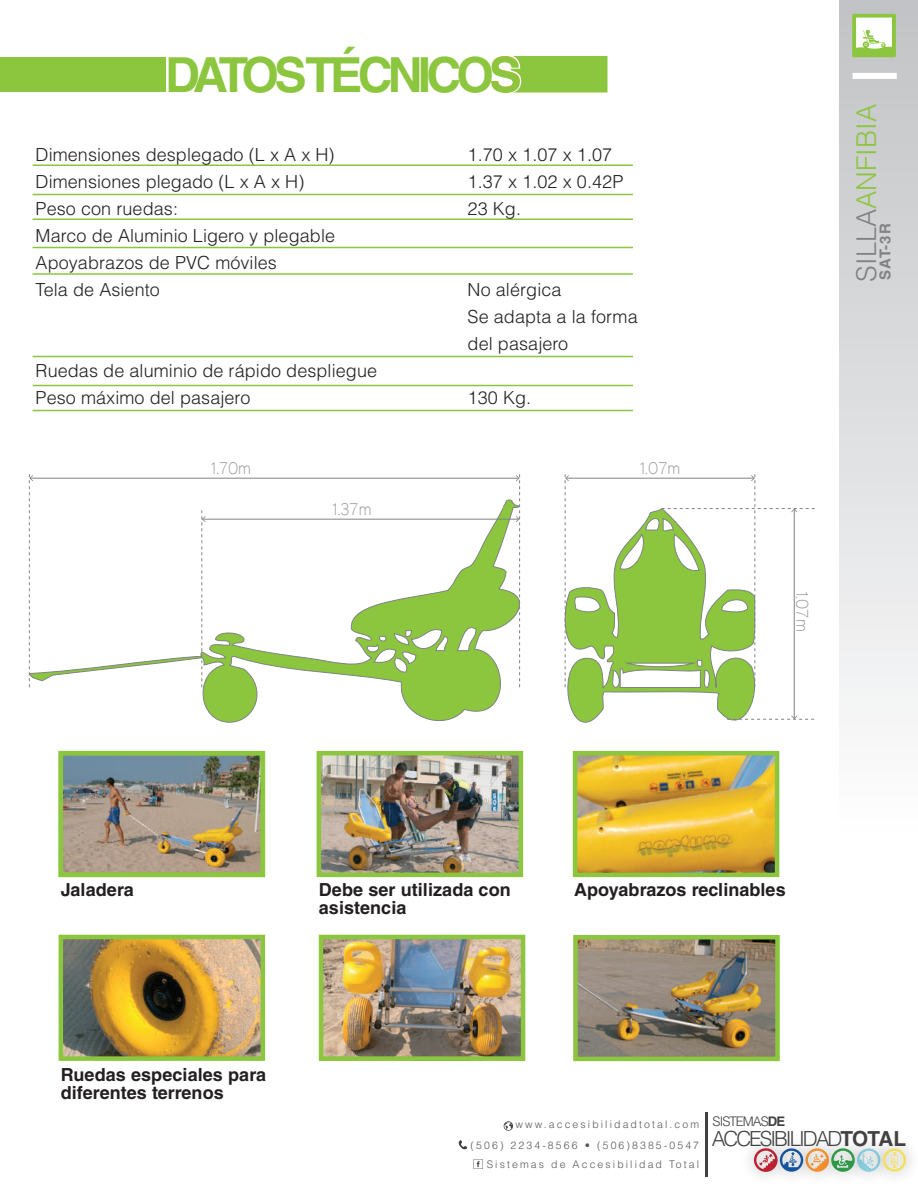
<style>
.page{position:relative;width:918px;height:1188px;background:#fff}
.page>*{position:absolute;margin:0;border:0;box-sizing:border-box;transform-origin:0 0}
.t1{font:700 48.3px "Helvetica LT Std";letter-spacing:-.1em;color:#8bc63e}
.t2{font:300 27.3px "Helvetica LT Std";color:#8bc63e}
.t3{font:300 18px/27px "Helvetica LT Std";letter-spacing:.005em;color:#231f20}
.t4{font:700 18px/18px "Helvetica LT Std";letter-spacing:.005em;color:#231f20}
.t5{font:100 16.65px "District";letter-spacing:.005em;color:#939598}
.t6{font:700 15px "Helvetica LT Std";color:#808285}
.t7{font:300 13.2px "Helvetica LT Std";letter-spacing:-.075em;color:#414042}
.t8{font:300 10.5px "Helvetica LT Std";letter-spacing:.2em;color:#57585a}
.s1{color:#808285}
.s2{font-weight:700}
</style>
<div class="page">
<hr style="left:33px;top:165px;width:600px;height:1px;background:#8bc63e">
<hr style="left:33px;top:273px;width:600px;height:2px;background:#8bc63e">
<hr style="left:33px;top:219px;width:600px;height:1px;background:#8bc63e">
<hr style="left:33px;top:356px;width:600px;height:1px;background:#8bc63e">
<hr style="left:33px;top:385px;width:600px;height:1px;background:#8bc63e">
<hr style="left:33px;top:410px;width:600px;height:1px;background:#8bc63e">
<hr style="left:33px;top:194px;width:600px;height:1px;background:#8bc63e">
<hr style="left:33px;top:247px;width:600px;height:1px;background:#8bc63e">
<img style="left:64px;top:756px;width:196px;height:116px">
<img style="left:578px;top:756px;width:196px;height:116px">
<div style="left:573px;top:751px;width:206px;height:126px;border:4px solid #8bc63e"></div>
<img style="left:322px;top:756px;width:196px;height:116px">
<div style="left:317px;top:751px;width:206px;height:126px;border:4px solid #8bc63e"></div>
<img style="left:64px;top:940px;width:196px;height:116px">
<div style="left:59px;top:935px;width:206px;height:126px;border:4px solid #8bc63e"></div>
<img style="left:324px;top:940px;width:196px;height:116px">
<div style="left:319px;top:935px;width:206px;height:126px;border:4px solid #8bc63e"></div>
<img style="left:578px;top:940px;width:197px;height:116px">
<div style="left:573px;top:935px;width:207px;height:126px;border:4px solid #8bc63e"></div>
<div style="left:59px;top:751px;width:206px;height:126px;border:4px solid #8bc63e"></div>
<svg style="left:28px;top:498px;width:493px;height:225px"></svg>
<svg style="left:564px;top:508px;width:199px;height:251px"></svg>
<hr style="left:30px;top:478px;width:489px;height:1px;background:#808285">
<svg style="left:29px;top:474px;width:4px;height:213px"></svg>
<hr style="left:566px;top:478px;width:188px;height:1px;background:#808285">
<svg style="left:565px;top:474px;width:4px;height:213px"></svg>
<hr style="left:794px;top:509px;width:1px;height:209px;background:#808285">
<hr style="left:203px;top:519px;width:316px;height:1px;background:#808285">
<svg style="left:202px;top:509px;width:4px;height:178px"></svg>
<svg style="left:516px;top:474px;width:4px;height:213px"></svg>
<svg style="left:727px;top:715px;width:88px;height:5px"></svg>
<svg style="left:662px;top:474px;width:153px;height:213px"></svg>
<div style="left:840px;top:0;width:78px;height:839px;background:linear-gradient(to bottom,#c1c2c5,#fdfefe)"></div>
<svg style="left:852px;top:14px;width:44px;height:43px"></svg>
<div style="left:853px;top:73px;width:44px;height:6px;background:#fff"></div>
<img style="left:705px;top:1112px;width:3px;height:65px">
<div style="left:828px;top:1139px;width:83px;height:42px;background:#f6f6f7"></div>
<svg style="left:754px;top:1148px;width:152px;height:24px;background:#c5c3b6"></svg>
<svg style="left:504px;top:1121px;width:9px;height:10px"></svg>
<svg style="left:459px;top:1140px;width:8px;height:9px"></svg>
<svg style="left:473px;top:1159px;width:10px;height:10px"></svg>
<div style="left:0;top:57px;width:165px;height:35px;background:#8bc63e"></div>
<svg style="left:491px;top:56px;width:117px;height:37px;background:#a6c756"></svg>
<h1 class="t1" style="left:165px;top:45px;width:358px">DATOS TÉCNICOS</h1>
<p class="t3" style="left:36px;top:141px;width:301px">Dimensiones desplegado (L x A x H)</p>
<p class="t3" style="left:468px;top:141px;width:146px">1.70 x 1.07 x 1.07</p>
<p class="t3" style="left:36px;top:168px;width:270px">Dimensiones plegado (L x A x H)</p>
<p class="t3" style="left:468px;top:168px;width:157px">1.37 x 1.02 x 0.42P</p>
<p class="t3" style="left:36px;top:195px;width:144px">Peso con ruedas:</p>
<p class="t3" style="left:468px;top:195px;width:55px">23 Kg.</p>
<p class="t3" style="left:36px;top:222px;width:301px">Marco de Aluminio Ligero y plegable<br>Apoyabrazos de PVC móviles<br>Tela de Asiento</p>
<p class="t3" style="left:468px;top:276px;width:172px">No alérgica<br>Se adapta a la forma del pasajero</p>
<p class="t3" style="left:36px;top:357px;width:343px">Ruedas de aluminio de rápido despliegue<br>Peso máximo del pasajero</p>
<p class="t3" style="left:468px;top:384px;width:65px">130 Kg.</p>
<p class="t5" style="left:211px;top:459px;width:42px">1.70m</p>
<p class="t5" style="left:639px;top:459px;width:43px">1.07m</p>
<p class="t5" style="left:332px;top:499px;width:41px">1.37m</p>
<h2 class="t2" style="left:849px;top:282px;width:179px;rotate:-90deg"><span class="s1">SILLA</span>ANFIBIA</h2>
<p class="t6" style="left:876px;top:280px;width:58px;rotate:-90deg">SAT-3R</p>
<p class="t5" style="left:812px;top:591px;width:43px;rotate:90deg">1.07m</p>
<p class="t4" style="left:61px;top:880px;width:74px">Jaladera</p>
<p class="t4" style="left:574px;top:880px;width:213px">Apoyabrazos reclinables</p>
<p class="t4" style="left:319px;top:880px;width:193px">Debe ser utilizada con asistencia</p>
<p class="t4" style="left:61px;top:1066px;width:207px">Ruedas especiales para diferentes terrenos</p>
<p class="t7" style="left:713px;top:1113px;width:74px">SISTEMAS<span class="s2">DE</span></p>
<p class="t8" style="left:471px;top:1138px;width:437px">(506) 2234-8566 • (506)8385-0547 <sup>ACCESIBILIDAD</sup><sup>TOTAL</sup></p>
<p class="t8" style="left:515px;top:1118px;width:185px">www.accesibilidadtotal.com</p>
<p class="t8" style="left:487px;top:1158px;width:214px">Sistemas de Accesibilidad Total</p>
</div>
